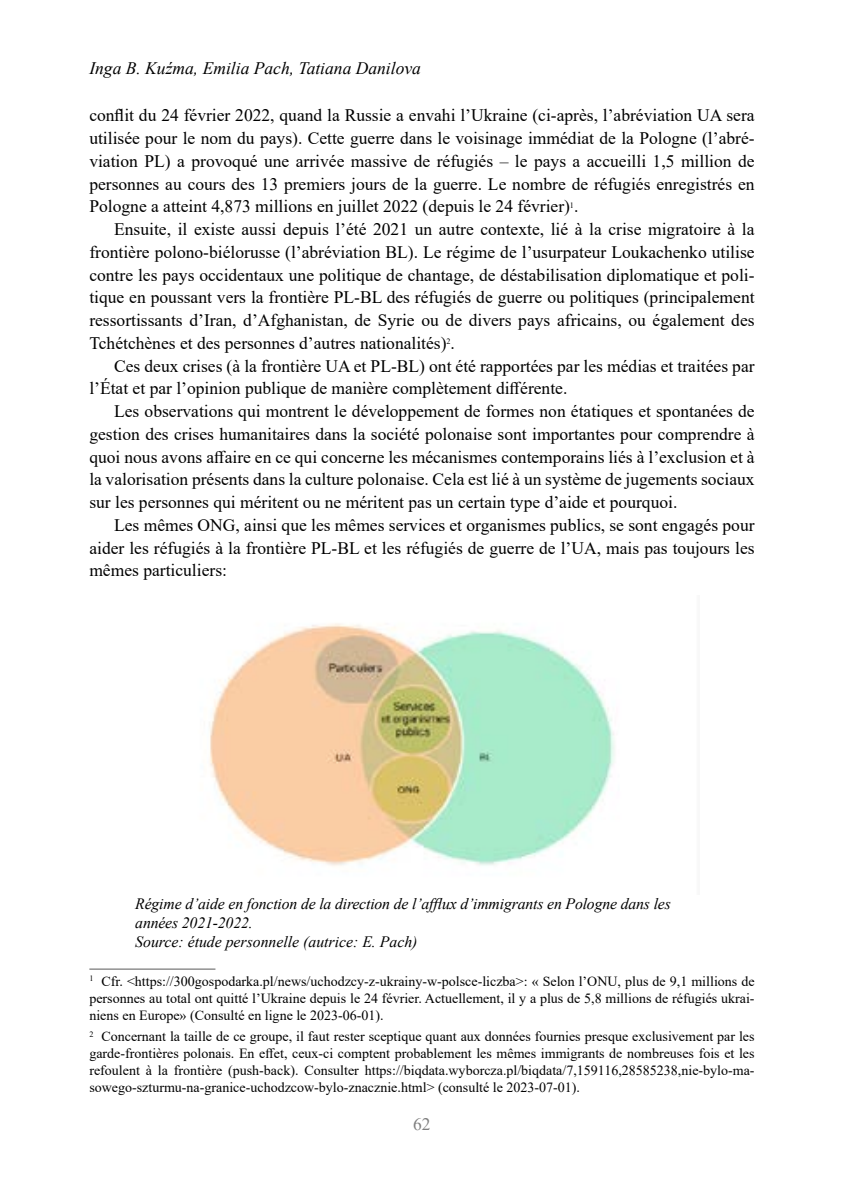
<style>
.page{position:relative;width:844px;height:1191px;background:#fff}
.page>*{position:absolute;margin:0;border:0;box-sizing:border-box;transform-origin:0 0}
.t1{font:17.5px/22.8px "Times New Roman";color:#000;text-align:justify}
.t2{font:italic 17.5px "Times New Roman";color:#000}
.t3{font:17.5px "Times New Roman";color:#808080}
.dida{font:italic 15.75px/18.9px "Times New Roman";letter-spacing:-.01em;color:#000}
.Stile_note{font:14px/16.8px "Times New Roman";color:#000;text-align:justify}
</style>
<div class="page">
<hr style="left:89px;top:968px;width:126px;height:1px;background:#808080">
<img style="left:209px;top:623px;width:406px;height:243px">
<p class="t2" style="left:89px;top:56px;width:333px">Inga B. Kuźma, Emilia Pach, Tatiana Danilova</p>
<p class="t1" style="left:89px;top:103px;width:666px">conflit du 24 février 2022, quand la Russie a envahi l’Ukraine (ci-après, l’abréviation UA sera utilisée pour le nom du pays). Cette guerre dans le voisinage immédiat de la Pologne (l’abré&shy;viation PL) a provoqué une arrivée massive de réfugiés – le pays a accueilli 1,5 million de personnes au cours des 13 premiers jours de la guerre. Le nombre de réfugiés enregistrés en Pologne a atteint 4,873 millions en juillet 2022 (depuis le 24 février)<sup>1</sup>.</p>
<p class="t1" style="left:89px;top:217px;width:666px;text-indent:25px">Ensuite, il existe aussi depuis l’été 2021 un autre contexte, lié à la crise migratoire à la frontière polono-biélorusse (l’abréviation BL). Le régime de l’usurpateur Loukachenko utilise contre les pays occidentaux une politique de chantage, de déstabilisation diplomatique et poli&shy;tique en poussant vers la frontière PL-BL des réfugiés de guerre ou politiques (principalement ressortissants d’Iran, d’Afghanistan, de Syrie ou de divers pays africains, ou également des Tchétchènes et des personnes d’autres nationalités)<sup>2</sup>.</p>
<p class="t1" style="left:89px;top:354px;width:666px;text-indent:25px">Ces deux crises (à la frontière UA et PL-BL) ont été rapportées par les médias et traitées par l’État et par l’opinion publique de manière complètement différente.</p>
<p class="t1" style="left:89px;top:399px;width:666px;text-indent:25px">Les observations qui montrent le développement de formes non étatiques et spontanées de gestion des crises humanitaires dans la société polonaise sont importantes pour comprendre à quoi nous avons affaire en ce qui concerne les mécanismes contemporains liés à l’exclusion et à la valorisation présents dans la culture polonaise. Cela est lié à un système de jugements sociaux sur les personnes qui méritent ou ne méritent pas un certain type d’aide et pourquoi.</p>
<p class="t1" style="left:89px;top:513px;width:666px;text-indent:25px">Les mêmes ONG, ainsi que les mêmes services et organismes publics, se sont engagés pour aider les réfugiés à la frontière PL-BL et les réfugiés de guerre de l’UA, mais pas toujours les mêmes particuliers:</p>
<p class="dida" style="left:135px;top:894px;width:537px">Régime d’aide en fonction de la direction de l’afflux d’immigrants en Pologne dans les années 2021-2022.</p>
<p class="dida" style="left:135px;top:932px;width:283px">Source: étude personnelle (autrice: E. Pach)</p>
<p class="Stile_note" style="left:89px;top:972px;width:666px"><sup>1</sup> Cfr. &lt;https://300gospodarka.pl/news/uchodzcy-z-ukrainy-w-polsce-liczba&gt;: « Selon l’ONU, plus de 9,1 millions de personnes au total ont quitté l’Ukraine depuis le 24 février. Actuellement, il y a plus de 5,8 millions de réfugiés ukrai&shy;niens en Europe» (Consulté en ligne le 2023-06-01).</p>
<p class="Stile_note" style="left:89px;top:1027px;width:666px"><sup>2</sup> Concernant la taille de ce groupe, il faut rester sceptique quant aux données fournies presque exclusivement par les garde-frontières polonais. En effet, ceux-ci comptent probablement les mêmes immigrants de nombreuses fois et les refoulent à la frontière (push-back). Consulter https://biqdata.wyborcza.pl/biqdata/7,159116,28585238,nie-bylo-ma&shy;sowego-szturmu-na-granice-uchodzcow-bylo-znacznie.html&gt; (consulté le 2023-07-01).</p>
<p class="t3" style="left:413px;top:1111px;width:19px">62</p>
</div>
